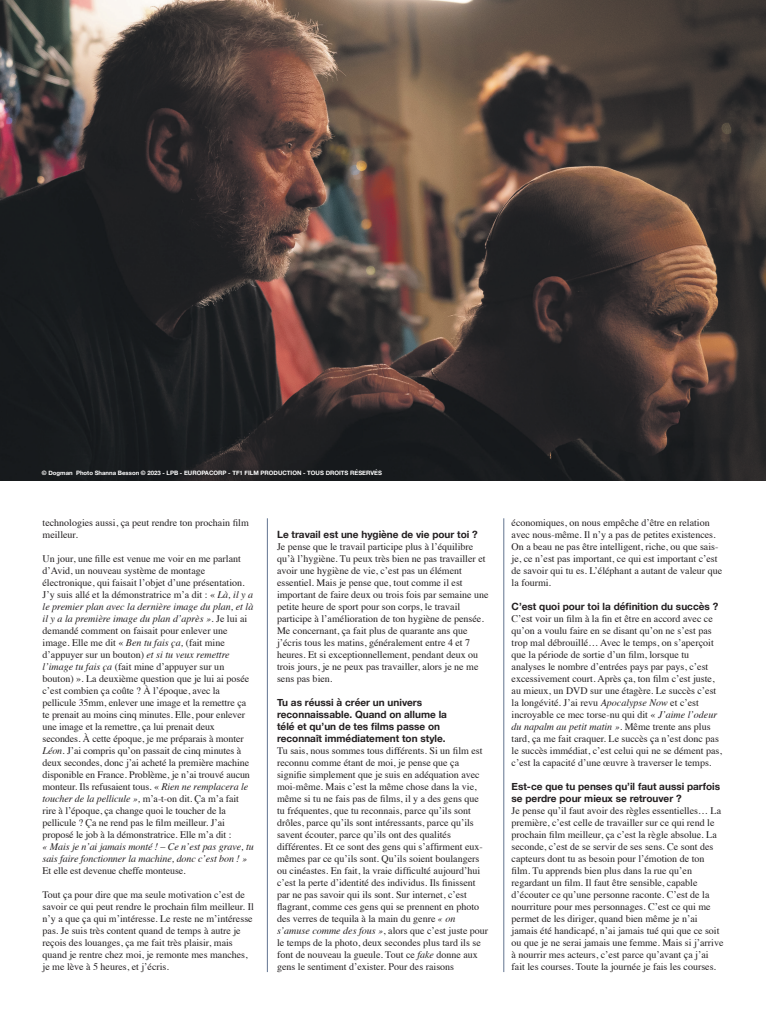
<style>
.page{position:relative;width:766px;height:1021px;background:#fff}
.page>*{position:absolute;margin:0;border:0;box-sizing:border-box;transform-origin:0 0}
.t1{font:10px/12px "Times";color:#231f20}
.t2{font:700 10px/12px "Helvetica Neue";color:#231f20}
.t3{font:italic 10px/12px "Times";letter-spacing:-.01em;color:#231f20}
.t4{font:700 6px "Helvetica Neue";color:#fff}
.s1{font-style:italic}
</style>
<div class="page">
<hr style="left:267px;top:518px;width:1px;height:454px;background:#637591">
<hr style="left:503px;top:518px;width:1px;height:454px;background:#637591">
<img style="left:0;top:0;width:765px;height:480px">
<p class="t4" style="left:42px;top:468px;width:341px">© Dogman Photo Shanna Besson © 2023 - LPB - EUROPACORP - TF1 FILM PRODUCTION - TOUS DROITS RÉSERVÉS</p>
<p class="t1" style="left:43px;top:515px;width:208px">technologies aussi, ça peut rendre ton prochain film meilleur.</p>
<p class="t1" style="left:43px;top:551px;width:212px">Un jour, une fille est venue me voir en me parlant d’Avid, un nouveau système de montage électronique, qui faisait l’objet d’une présentation.<br>J’y suis allé et la démonstratrice m’a dit : « <span class="s1">Là, il y a le premier plan avec la dernière image du plan, et là il y a la première image du plan d’après ».</span> Je lui ai demandé comment on faisait pour enlever une image. Elle me dit « <span class="s1">Ben tu fais ça,</span> (fait mine d’appuyer sur un bouton) <span class="s1">et si tu veux remettre l’image tu fais ça</span> (fait mine d’appuyer sur un bouton) ». La deuxième question que je lui ai posée c’est combien ça coûte ? À l’époque, avec la pellicule 35mm, enlever une image et la remettre ça te prenait au moins cinq minutes. Elle, pour enlever une image et la remettre, ça lui prenait deux secondes. À cette époque, je me préparais à monter <span class="s1">Léon.</span> J’ai compris qu’on passait de cinq minutes à deux secondes, donc j’ai acheté la première machine disponible en France. Problème, je n’ai trouvé aucun monteur. Ils refusaient tous. « <span class="s1">Rien ne remplacera le toucher de la pellicule »,</span> m’a-t-on dit. Ça m’a fait rire à l’époque, ça change quoi le toucher de la pellicule ? Ça ne rend pas le film meilleur. J’ai proposé le job à la démonstratrice. Elle m’a dit :</p>
<p class="t3" style="left:43px;top:840px;width:213px">« Mais je n’ai jamais monté ! – Ce n’est pas grave, tu sais faire fonctionner la machine, donc c’est bon ! »</p>
<p class="t1" style="left:43px;top:863px;width:145px">Et elle est devenue cheffe monteuse.</p>
<p class="t1" style="left:43px;top:887px;width:213px">Tout ça pour dire que ma seule motivation c’est de savoir ce qui peut rendre le prochain film meilleur. Il n’y a que ça qui m’intéresse. Le reste ne m’intéresse pas. Je suis très content quand de temps à autre je reçois des louanges, ça me fait très plaisir, mais quand je rentre chez moi, je remonte mes manches, je me lève à 5 heures, et j’écris.</p>
<p class="t2" style="left:277px;top:528px;width:202px">Le travail est une hygiène de vie pour toi ?</p>
<p class="t1" style="left:277px;top:539px;width:213px">Je pense que le travail participe plus à l’équilibre qu’à l’hygiène. Tu peux très bien ne pas travailler et avoir une hygiène de vie, c’est pas un élément essentiel. Mais je pense que, tout comme il est important de faire deux ou trois fois par semaine une petite heure de sport pour son corps, le travail participe à l’amélioration de ton hygiène de pensée.<br>Me concernant, ça fait plus de quarante ans que j’écris tous les matins, généralement entre 4 et 7 heures. Et si exceptionnellement, pendant deux ou trois jours, je ne peux pas travailler, alors je ne me sens pas bien.</p>
<p class="t2" style="left:277px;top:696px;width:171px">Tu as réussi à créer un univers reconnaissable. Quand on allume la télé et qu’un de tes films passe on reconnaît immédiatement ton style.</p>
<p class="t1" style="left:277px;top:743px;width:213px">Tu sais, nous sommes tous différents. Si un film est reconnu comme étant de moi, je pense que ça signifie simplement que je suis en adéquation avec moi-même. Mais c’est la même chose dans la vie, même si tu ne fais pas de films, il y a des gens que tu fréquentes, que tu reconnais, parce qu’ils sont drôles, parce qu’ils sont intéressants, parce qu’ils savent écouter, parce qu’ils ont des qualités différentes. Et ce sont des gens qui s’affirment eux&shy;mêmes par ce qu’ils sont. Qu’ils soient boulangers ou cinéastes. En fait, la vraie difficulté aujourd’hui c’est la perte d’identité des individus. Ils finissent par ne pas savoir qui ils sont. Sur internet, c’est flagrant, comme ces gens qui se prennent en photo des verres de tequila à la main du genre <span class="s1">« on s’amuse comme des fous »</span>, alors que c’est juste pour le temps de la photo, deux secondes plus tard ils se font de nouveau la gueule. Tout ce <span class="s1">fake</span> donne aux gens le sentiment d’exister. Pour des raisons</p>
<p class="t1" style="left:511px;top:515px;width:212px">économiques, on nous empêche d’être en relation avec nous-même. Il n’y a pas de petites existences.<br>On a beau ne pas être intelligent, riche, ou que sais&shy;je, ce n’est pas important, ce qui est important c’est de savoir qui tu es. L’éléphant a autant de valeur que la fourmi.</p>
<p class="t2" style="left:511px;top:600px;width:208px">C’est quoi pour toi la définition du succès ?</p>
<p class="t1" style="left:511px;top:611px;width:212px">C’est voir un film à la fin et être en accord avec ce qu’on a voulu faire en se disant qu’on ne s’est pas trop mal débrouillé… Avec le temps, on s’aperçoit que la période de sortie d’un film, lorsque tu analyses le nombre d’entrées pays par pays, c’est excessivement court. Après ça, ton film c’est juste, au mieux, un DVD sur une étagère. Le succès c’est la longévité. J’ai revu <span class="s1">Apocalypse Now</span> et c’est incroyable ce mec torse-nu qui dit « <span class="s1">J’aime l’odeur du napalm au petit matin ».</span> Même trente ans plus tard, ça me fait craquer. Le succès ça n’est donc pas le succès immédiat, c’est celui qui ne se dément pas, c’est la capacité d’une œuvre à traverser le temps.</p>
<p class="t2" style="left:511px;top:780px;width:210px">Est-ce que tu penses qu’il faut aussi parfois se perdre pour mieux se retrouver ?</p>
<p class="t1" style="left:511px;top:803px;width:213px">Je pense qu’il faut avoir des règles essentielles… La première, c’est celle de travailler sur ce qui rend le prochain film meilleur, ça c’est la règle absolue. La seconde, c’est de se servir de ses sens. Ce sont des capteurs dont tu as besoin pour l’émotion de ton film. Tu apprends bien plus dans la rue qu’en regardant un film. Il faut être sensible, capable d’écouter ce qu’une personne raconte. C’est de la nourriture pour mes personnages. C’est ce qui me permet de les diriger, quand bien même je n’ai jamais été handicapé, n’ai jamais tué qui que ce soit ou que je ne serai jamais une femme. Mais si j’arrive à nourrir mes acteurs, c’est parce qu’avant ça j’ai fait les courses. Toute la journée je fais les courses.</p>
</div>
